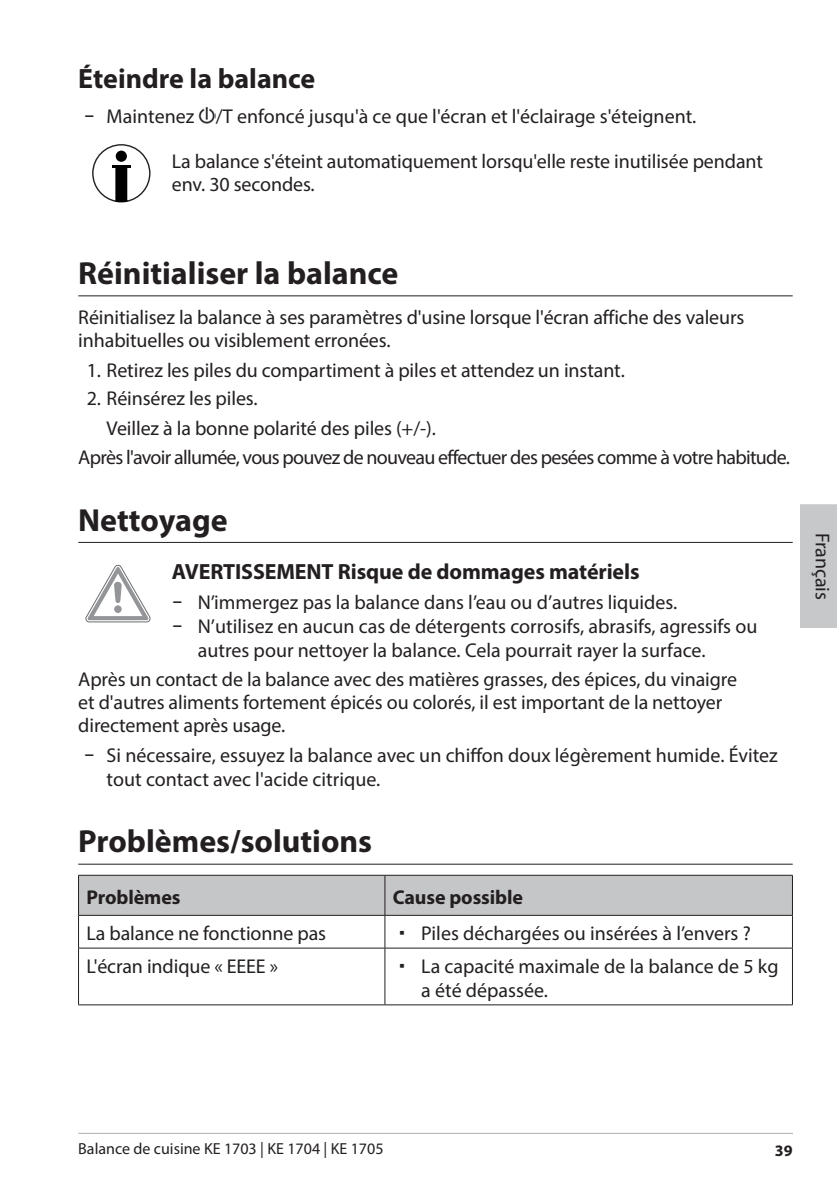
<style>
.page{position:relative;width:837px;height:1189px;background:#fff}
.page>*{position:absolute;margin:0;border:0;box-sizing:border-box;transform-origin:0 0}
.t1{font:700 32px "Myriad Pro";color:#231f20}
.t2{font:700 28px "Myriad Pro";color:#231f20}
.t3{font:700 22px "Myriad Pro";letter-spacing:-.005em;color:#231f20}
.t4{font:20px/23px "Myriad Pro";letter-spacing:-.005em;color:#231f20}
.t5{font:20px "Myriad Pro";letter-spacing:-.035em;color:#231f20}
.t6{font:700 20px "Myriad Pro";letter-spacing:-.005em;color:#231f20}
.t7{font:16px "Myriad Pro";color:#231f20}
.t8{font:700 16px "Myriad Pro";color:#231f20}
.s1{font-family:"ALDISUEDOT"}
</style>
<div class="page">
<hr style="left:78px;top:1132px;width:715px;height:1px;background:#adaeb2">
<div style="left:800px;top:504px;width:37px;height:123px;background:#c7c8ca"></div>
<hr style="left:78px;top:295px;width:715px;height:1px;background:#231f20">
<hr style="left:78px;top:542px;width:715px;height:1px;background:#231f20">
<hr style="left:78px;top:863px;width:715px;height:1px;background:#231f20">
<img style="left:199px;top:107px;width:16px;height:16px">
<svg style="left:92px;top:144px;width:59px;height:59px"></svg>
<div style="left:116px;top:151px;width:11px;height:11px;background:#000001;border-radius:50%"></div>
<hr style="left:112px;top:165px;width:19px;height:3px;background:#000001">
<svg style="left:86px;top:565px;width:64px;height:57px"></svg>
<div style="left:79px;top:875px;width:713px;height:40px;background:#c5c6c8"></div>
<hr style="left:385px;top:915px;width:1px;height:32px;background:#231f20">
<hr style="left:78px;top:947px;width:307px;height:1px;background:#231f20">
<hr style="left:385px;top:947px;width:408px;height:1px;background:#231f20">
<hr style="left:385px;top:948px;width:1px;height:56px;background:#231f20">
<hr style="left:78px;top:1004px;width:307px;height:1px;background:#231f20">
<hr style="left:385px;top:1004px;width:408px;height:1px;background:#231f20">
<hr style="left:385px;top:875px;width:1px;height:40px;background:#231f20">
<hr style="left:78px;top:915px;width:307px;height:1px;background:#231f20">
<hr style="left:385px;top:915px;width:408px;height:1px;background:#231f20">
<hr style="left:78px;top:874px;width:307px;height:1px;background:#231f20">
<hr style="left:78px;top:875px;width:1px;height:40px;background:#231f20">
<hr style="left:385px;top:874px;width:408px;height:1px;background:#231f20">
<hr style="left:792px;top:875px;width:1px;height:40px;background:#231f20">
<hr style="left:78px;top:915px;width:1px;height:32px;background:#231f20">
<hr style="left:792px;top:915px;width:1px;height:32px;background:#231f20">
<hr style="left:78px;top:948px;width:1px;height:56px;background:#231f20">
<hr style="left:792px;top:948px;width:1px;height:56px;background:#231f20">
<h2 class="t2" style="left:78px;top:60px;width:238px">Éteindre la balance</h2>
<p class="t4" style="left:84px;top:105px;width:614px"><span class="s1">−</span> Maintenez /T enfoncé jusqu'à ce que l'écran et l'éclairage s'éteignent.</p>
<p class="t4" style="left:172px;top:150px;width:593px">La balance s'éteint automatiquement lorsqu'elle reste inutilisée pendant env. 30 secondes.</p>
<h1 class="t1" style="left:78px;top:252px;width:322px">Réinitialiser la balance</h1>
<p class="t4" style="left:78px;top:305px;width:668px">Réinitialisez la balance à ses paramètres d'usine lorsque l'écran affiche des valeurs inhabituelles ou visiblement erronées.</p>
<p class="t4" style="left:87px;top:358px;width:539px">1. Retirez les piles du compartiment à piles et attendez un instant.</p>
<p class="t4" style="left:87px;top:387px;width:172px">2. Réinsérez les piles.</p>
<p class="t4" style="left:107px;top:416px;width:331px">Veillez à la bonne polarité des piles (+/-).</p>
<p class="t5" style="left:78px;top:444px;width:713px">Après l'avoir allumée, vous pouvez de nouveau effectuer des pesées comme à votre habitude.</p>
<h1 class="t1" style="left:78px;top:499px;width:151px">Nettoyage</h1>
<p class="t3" style="left:172px;top:557px;width:469px">AVERTISSEMENT Risque de dommages matériels</p>
<p class="t4" style="left:172px;top:590px;width:507px"><span class="s1">−</span> N’immergez pas la balance dans l’eau ou d’autres liquides.</p>
<p class="t4" style="left:172px;top:614px;width:587px"><span class="s1">−</span> N’utilisez en aucun cas de détergents corrosifs, abrasifs, agressifs ou</p>
<p class="t4" style="left:198px;top:638px;width:509px">autres pour nettoyer la balance. Cela pourrait rayer la surface.</p>
<p class="t4" style="left:78px;top:667px;width:660px">Après un contact de la balance avec des matières grasses, des épices, du vinaigre et d'autres aliments fortement épicés ou colorés, il est important de la nettoyer directement après usage.</p>
<p class="t4" style="left:107px;top:742px;width:673px;line-height:24px;text-indent:-23px"><span class="s1">−</span> Si nécessaire, essuyez la balance avec un chiffon doux légèrement humide. Évitez tout contact avec l'acide citrique.</p>
<h1 class="t1" style="left:78px;top:820px;width:295px">Problèmes/solutions</h1>
<p class="t6" style="left:87px;top:883px;width:95px">Problèmes</p>
<p class="t6" style="left:393px;top:883px;width:132px">Cause possible</p>
<p class="t4" style="left:87px;top:921px;width:241px">La balance ne fonctionne pas</p>
<p class="t4" style="left:421px;top:921px;width:331px">Piles déchargées ou insérées à l’envers ?</p>
<p class="t4" style="left:87px;top:954px;width:193px">L'écran indique « EEEE »</p>
<p class="t4" style="left:421px;top:953px;width:359px;line-height:24px">La capacité maximale de la balance de 5 kg a été dépassée.</p>
<p class="t4" style="left:834px;top:532px;width:68px;rotate:90deg">Français</p>
<p class="t7" style="left:78px;top:1138px;width:307px">Balance de cuisine KE 1703 | KE 1704 | KE 1705</p>
<p class="t8" style="left:775px;top:1139px;width:19px">39</p>
</div>
